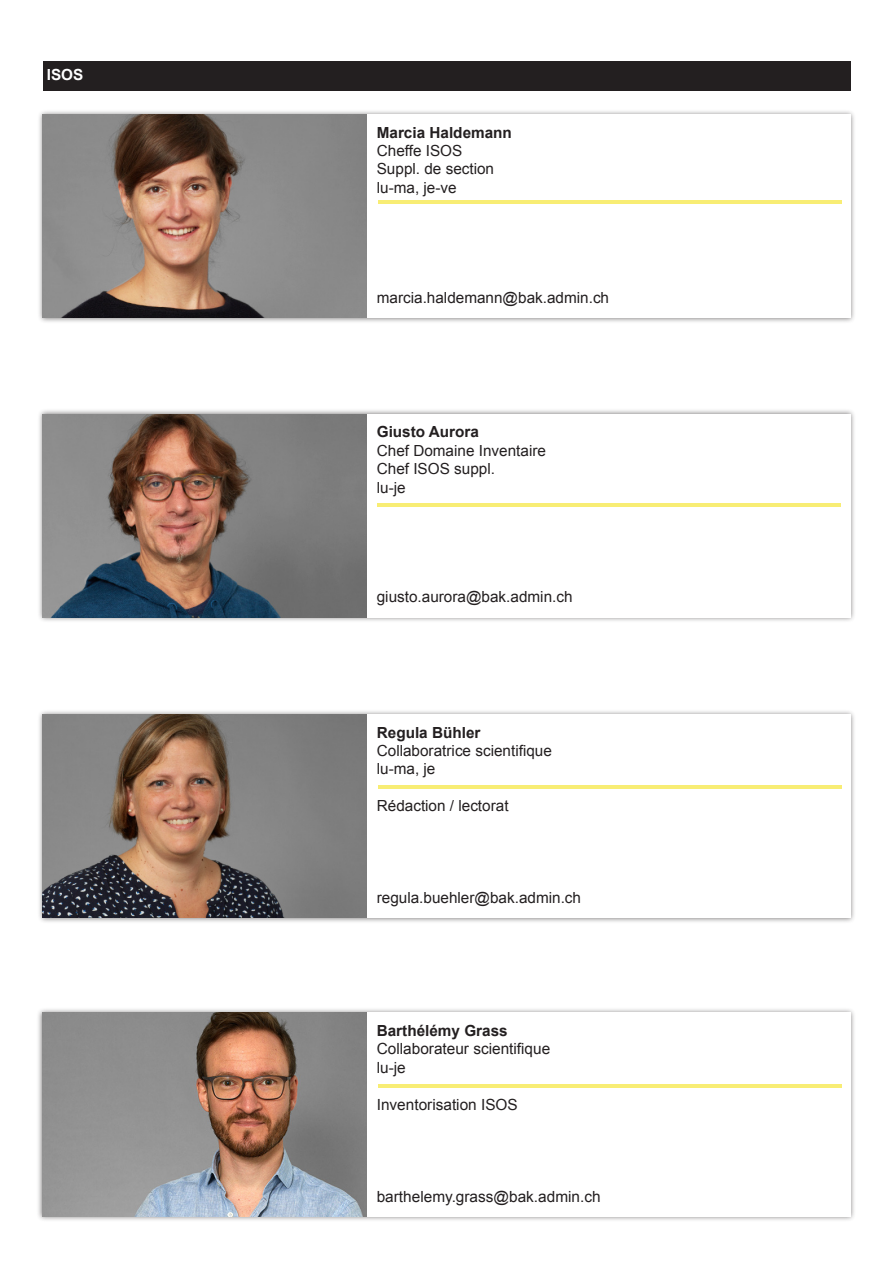
<style>
.page{position:relative;width:893px;height:1263px;background:#fff}
.page>*{position:absolute;margin:0;border:0;box-sizing:border-box;transform-origin:0 0}
.Text__Personenseite{font:15.45px "Arial";color:#231f20}
.Text__Personenseite-2{font:15.3px "Arial";color:#231f20}
.Namen__Personenseite{font:700 15.3px "Arial";color:#231f20}
.Namen__Personenseite-2{font:700 15.3px "Arial";color:#fff}
</style>
<div class="page">
<div style="left:43px;top:61px;width:807px;height:29px;background:#231f20"></div>
<div style="left:37px;top:109px;width:819px;height:214px;background:#231f20;opacity:.6"></div>
<div style="left:43px;top:115px;width:807px;height:203px;background:#fff"></div>
<hr style="left:378px;top:201px;width:463px;height:3px;background:#f8ed74">
<svg style="left:43px;top:115px;width:324px;height:203px;background:#897d76"></svg>
<div style="left:37px;top:408px;width:819px;height:215px;background:#231f20;opacity:.6"></div>
<div style="left:43px;top:414px;width:807px;height:203px;background:#fff"></div>
<svg style="left:43px;top:414px;width:324px;height:203px;background:#7a706d"></svg>
<hr style="left:377px;top:503px;width:463px;height:3px;background:#f8ed74">
<div style="left:37px;top:709px;width:819px;height:214px;background:#231f20;opacity:.6"></div>
<div style="left:43px;top:715px;width:807px;height:203px;background:#fff"></div>
<hr style="left:378px;top:786px;width:463px;height:3px;background:#f8ed74">
<svg style="left:43px;top:715px;width:324px;height:203px;background:#7f726c"></svg>
<div style="left:37px;top:1007px;width:819px;height:214px;background:#231f20;opacity:.6"></div>
<div style="left:42px;top:1013px;width:808px;height:203px;background:#fff"></div>
<hr style="left:378px;top:1084px;width:463px;height:3px;background:#f8ed74">
<img style="left:42px;top:1013px;width:325px;height:203px">
<p class="Namen__Personenseite-2" style="left:47px;top:65px;width:38px">ISOS</p>
<p class="Namen__Personenseite" style="left:377px;top:122px;width:137px">Marcia Haldemann</p>
<p class="Text__Personenseite-2" style="left:377px;top:141px;width:87px">Cheffe ISOS</p>
<p class="Text__Personenseite-2" style="left:377px;top:159px;width:119px">Suppl. de section</p>
<p class="Text__Personenseite-2" style="left:377px;top:177px;width:81px">lu-ma, je-ve</p>
<p class="Text__Personenseite-2" style="left:377px;top:288px;width:234px">marcia.haldemann@bak.admin.ch</p>
<p class="Namen__Personenseite" style="left:377px;top:421px;width:104px">Giusto Aurora</p>
<p class="Text__Personenseite-2" style="left:377px;top:441px;width:171px">Chef Domaine Inventaire</p>
<p class="Text__Personenseite-2" style="left:377px;top:459px;width:120px">Chef ISOS suppl.</p>
<p class="Text__Personenseite-2" style="left:377px;top:477px;width:30px">lu-je</p>
<p class="Text__Personenseite-2" style="left:377px;top:587px;width:197px">giusto.aurora@bak.admin.ch</p>
<p class="Namen__Personenseite" style="left:377px;top:722px;width:105px">Regula Bühler</p>
<p class="Text__Personenseite-2" style="left:377px;top:741px;width:177px">Collaboratrice scientifique</p>
<p class="Text__Personenseite-2" style="left:377px;top:759px;width:60px">lu-ma, je</p>
<p class="Text__Personenseite-2" style="left:377px;top:796px;width:133px">Rédaction / lectorat</p>
<p class="Text__Personenseite-2" style="left:377px;top:887px;width:206px">regula.buehler@bak.admin.ch</p>
<p class="Namen__Personenseite" style="left:377px;top:1020px;width:132px">Barthélémy Grass</p>
<p class="Text__Personenseite" style="left:377px;top:1039px;width:175px">Collaborateur scientifique</p>
<p class="Text__Personenseite" style="left:377px;top:1057px;width:31px">lu-je</p>
<p class="Text__Personenseite" style="left:377px;top:1094px;width:143px">Inventorisation ISOS</p>
<p class="Text__Personenseite" style="left:377px;top:1186px;width:225px">barthelemy.grass@bak.admin.ch</p>
</div>
